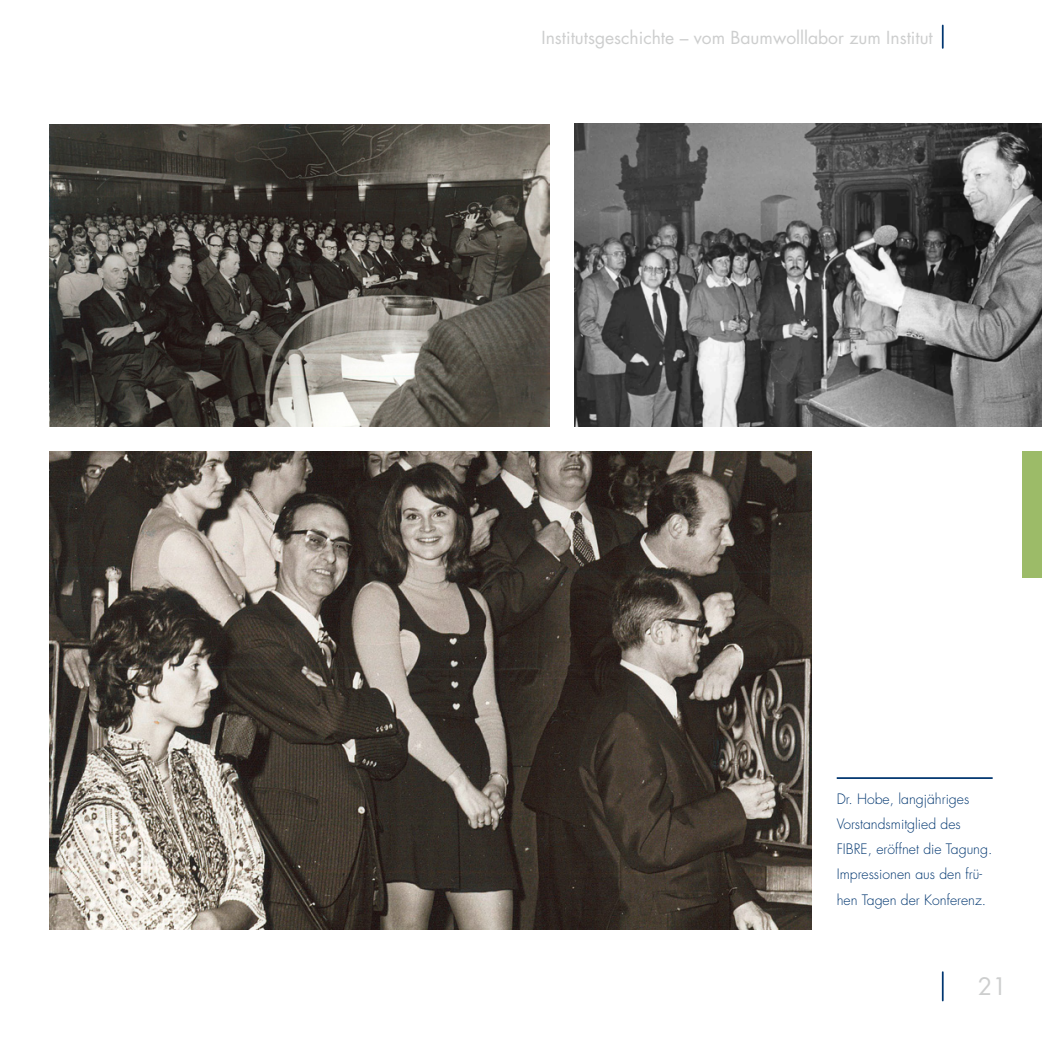
<style>
.page{position:relative;width:1042px;height:1042px;background:#fff}
.page>*{position:absolute;margin:0;border:0;box-sizing:border-box;transform-origin:0 0}
.t1{font:23.45px "Futura LT";color:#cdcece}
.t2{font:17.5px "Futura LT";color:#cdcece}
.t3{font:300 14px/25.2px "Futura LT";color:#003670}
</style>
<div class="page">
<svg style="left:942px;top:972px;width:1px;height:28px"></svg>
<div style="left:1022px;top:452px;width:20px;height:126px;background:#9cbb68"></div>
<svg style="left:942px;top:25px;width:1px;height:23px"></svg>
<img style="left:574px;top:124px;width:468px;height:303px">
<img style="left:50px;top:452px;width:761px;height:477px">
<img style="left:50px;top:125px;width:499px;height:302px">
<hr style="left:837px;top:777px;width:155px;height:2px;background:#003670">
<p class="t2" style="left:541px;top:26px;width:393px">Institutsgeschichte – vom Baumwolllabor zum Institut</p>
<p class="t3" style="left:837px;top:786px;width:157px">Dr. Hobe, langjähriges<br>Vorstandsmitglied des<br>FIBRE, eröffnet die Tagung.<br>Impressionen aus den frü&shy;hen Tagen der Konferenz.</p>
<h1 class="t1" style="left:978px;top:971px;width:30px">21</h1>
</div>
